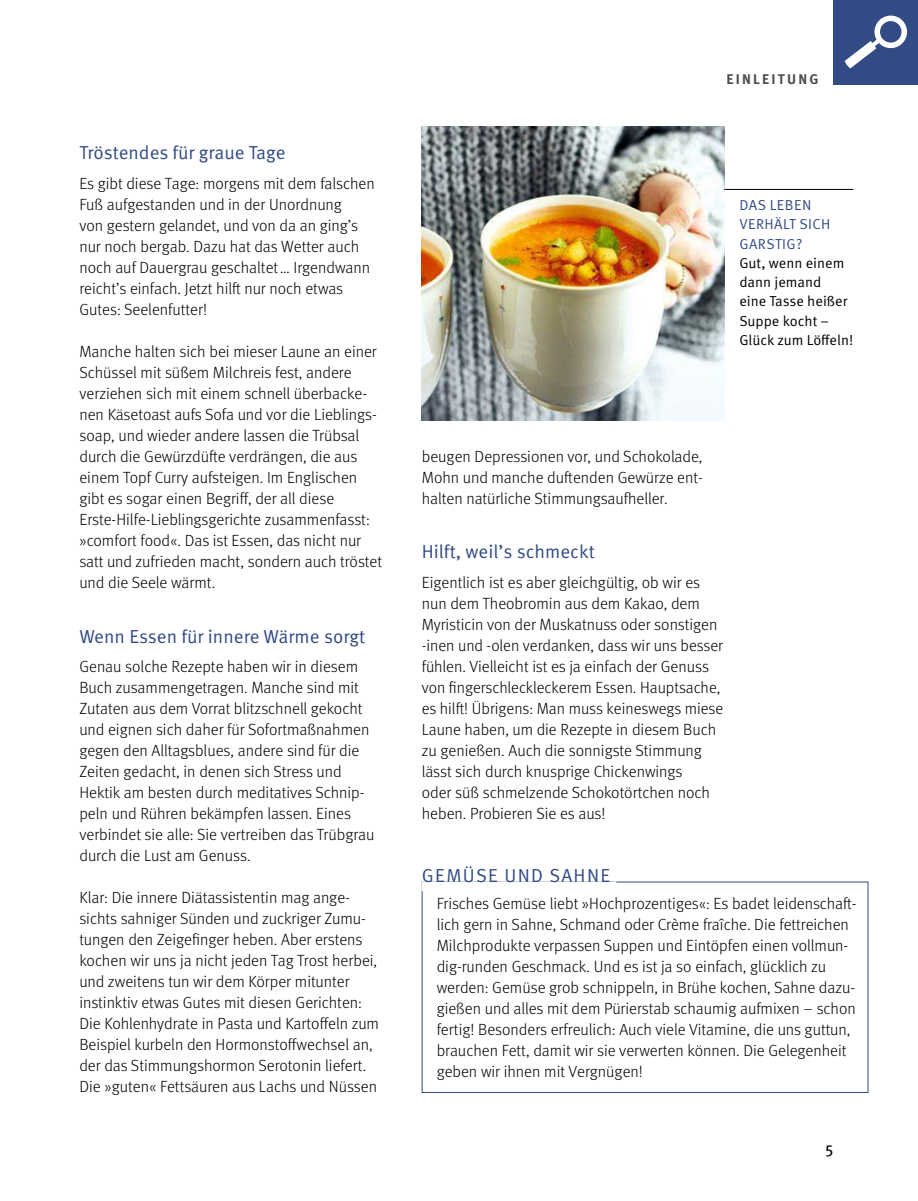
<style>
.page{position:relative;width:918px;height:1201px;background:#fff}
.page>*{position:absolute;margin:0;border:0;box-sizing:border-box;transform-origin:0 0}
.t1{font:18.9px "Meta OT Norm";color:#324b84}
.t2{font:300 16.1px/21px "Meta OT";color:#000}
.t3{font:16.1px "Meta OT";color:#000}
.t4{font:14.35px/19.2px "Meta OT Norm";color:#000}
.t5{font:14.35px/19.2px "Meta OT Norm";letter-spacing:.03em;color:#324b84}
.t6{font:700 14px "Meta OT";letter-spacing:.16em;color:#4d4d4d}
</style>
<div class="page">
<div style="left:833px;top:0;width:85px;height:84px;background:#324b84"></div>
<div style="left:874px;top:16px;width:33px;height:32px;border:6px solid #fff;border-radius:50%"></div>
<svg style="left:844px;top:38px;width:37px;height:30px"></svg>
<img style="left:422px;top:126px;width:302px;height:294px">
<hr style="left:724px;top:189px;width:129px;height:1px;background:#000">
<p class="t1" style="left:79px;top:144px;width:208px">Tröstendes für graue Tage</p>
<p class="t2" style="left:79px;top:173px;width:297px">Es gibt diese Tage: morgens mit dem falschen Fuß aufgestanden und in der Unordnung<br>von gestern gelandet, und von da an ging’s nur noch bergab. Dazu hat das Wetter auch noch auf Dauergrau geschaltet … Irgendwann reicht’s einfach. Jetzt hilft nur noch etwas Gutes: Seelenfutter!</p>
<p class="t2" style="left:79px;top:341px;width:304px">Manche halten sich bei mieser Laune an einer Schüssel mit süßem Milchreis fest, andere verziehen sich mit einem schnell überbacke&shy;nen Käsetoast aufs Sofa und vor die Lieblings&shy;soap, und wieder andere lassen die Trübsal durch die Gewürzdüfte verdrängen, die aus einem Topf Curry aufsteigen. Im Englischen gibt es sogar einen Begriff, der all diese Erste-Hilfe-Lieblingsgerichte zusammenfasst: »comfort food«. Das ist Essen, das nicht nur satt und zufrieden macht, sondern auch tröstet und die Seele wärmt.</p>
<p class="t1" style="left:79px;top:627px;width:287px">Wenn Essen für innere Wärme sorgt</p>
<p class="t2" style="left:79px;top:656px;width:296px">Genau solche Rezepte haben wir in diesem Buch zusammengetragen. Manche sind mit Zutaten aus dem Vorrat blitzschnell gekocht und eignen sich daher für Sofortmaßnahmen gegen den Alltagsblues, andere sind für die Zeiten gedacht, in denen sich Stress und Hektik am besten durch meditatives Schnip&shy;peln und Rühren bekämpfen lassen. Eines verbindet sie alle: Sie vertreiben das Trübgrau durch die Lust am Genuss.</p>
<p class="t2" style="left:79px;top:887px;width:301px">Klar: Die innere Diätassistentin mag ange&shy;sichts sahniger Sünden und zuckriger Zumu&shy;tungen den Zeigefinger heben. Aber erstens kochen wir uns ja nicht jeden Tag Trost herbei, und zweitens tun wir dem Körper mitunter instinktiv etwas Gutes mit diesen Gerichten:<br>Die Kohlenhydrate in Pasta und Kartoffeln zum Beispiel kurbeln den Hormonstoffwechsel an, der das Stimmungshormon Serotonin liefert.<br>Die »guten« Fettsäuren aus Lachs und Nüssen</p>
<p class="t6" style="left:726px;top:71px;width:94px">EINLEITUNG</p>
<p class="t5" style="left:739px;top:196px;width:93px">DAS LEBEN<br>VERHÄLT SICH<br>GARSTIG?</p>
<p class="t4" style="left:739px;top:254px;width:115px">Gut, wenn einem dann jemand<br>eine Tasse heißer<br>Suppe kocht –<br>Glück zum Löffeln!</p>
<p class="t2" style="left:422px;top:446px;width:282px;text-align:justify">beugen Depressionen vor, und Schokolade, Mohn und manche duftenden Gewürze ent&shy;halten natürliche Stimmungsaufheller.</p>
<p class="t1" style="left:422px;top:543px;width:174px">Hilft, weil’s schmeckt</p>
<p class="t2" style="left:422px;top:572px;width:303px">Eigentlich ist es aber gleichgültig, ob wir es nun dem Theobromin aus dem Kakao, dem Myristicin von der Muskatnuss oder sonstigen -inen und -olen verdanken, dass wir uns besser fühlen. Vielleicht ist es ja einfach der Genuss von fingerschleckleckerem Essen. Hauptsache, es hilft! Übrigens: Man muss keineswegs miese Laune haben, um die Rezepte in diesem Buch zu genießen. Auch die sonnigste Stimmung lässt sich durch knusprige Chickenwings<br>oder süß schmelzende Schokotörtchen noch heben. Probieren Sie es aus!</p>
<p class="t1" style="left:422px;top:866px;width:190px">GEMÜSE UND SAHNE</p>
<p class="t2" style="left:437px;top:893px;width:421px">Frisches Gemüse liebt »Hochprozentiges«: Es badet leidenschaft&shy;lich gern in Sahne, Schmand oder Crème fraîche. Die fettreichen Milchprodukte verpassen Suppen und Eintöpfen einen vollmun&shy;dig-runden Geschmack. Und es ist ja so einfach, glücklich zu werden: Gemüse grob schnippeln, in Brühe kochen, Sahne dazu&shy;gießen und alles mit dem Pürierstab schaumig aufmixen – schon fertig! Besonders erfreulich: Auch viele Vitamine, die uns guttun, brauchen Fett, damit wir sie verwerten können. Die Gelegenheit geben wir ihnen mit Vergnügen!</p>
<p class="t3" style="left:824px;top:1140px;width:11px">5</p>
</div>
